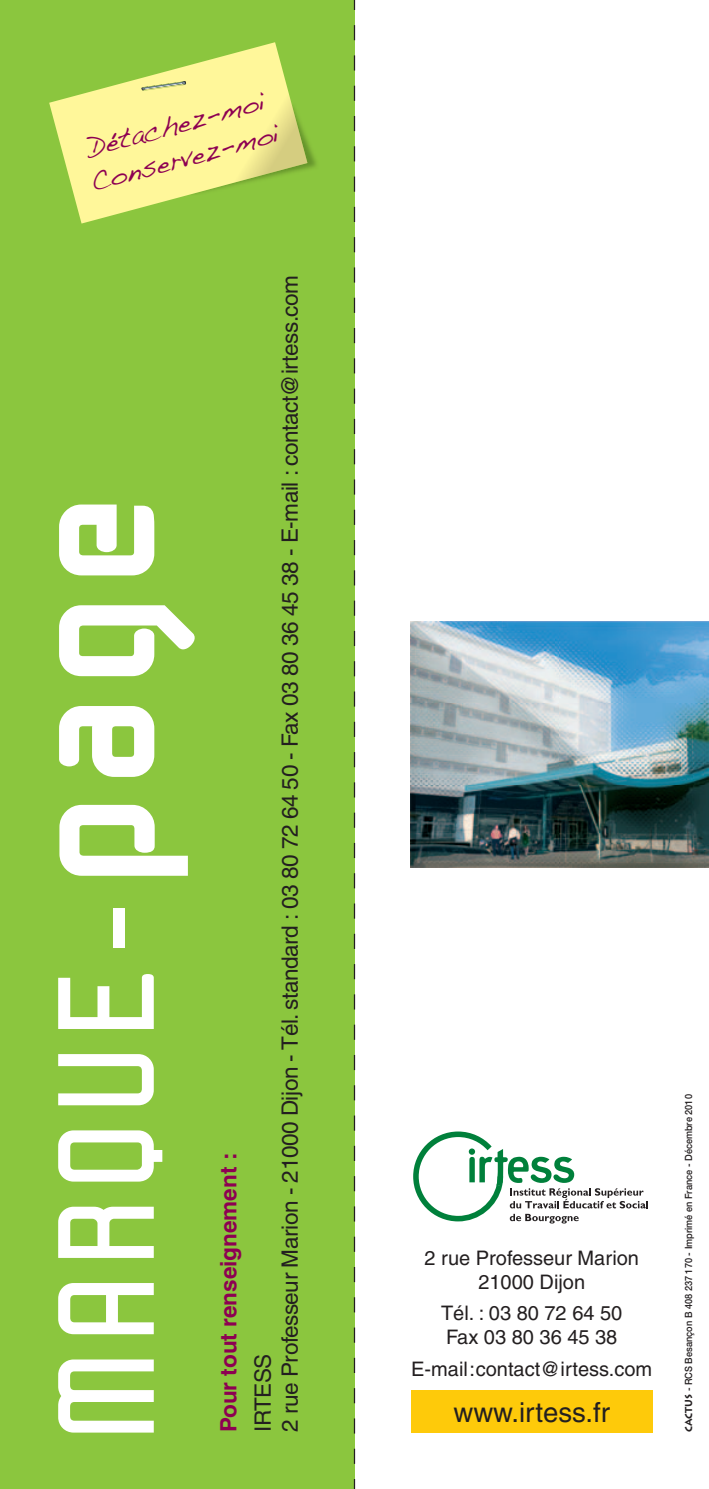
<style>
.page{position:relative;width:709px;height:1489px;background:#fff}
.page>*{position:absolute;margin:0;border:0;box-sizing:border-box;transform-origin:0 0}
.t1{font:145px "Linotype Kaliber";letter-spacing:.03em;color:#fff}
.t2{font:27.5px/34.5px "Handwriting Dakota";color:#8d0052}
.t3{font:27.5px "Helvetica";color:#231f20}
.t4{font:22.5px/27px "Helvetica";letter-spacing:-.02em;color:#231f20}
.t5{font:700 22.5px "Helvetica";color:#8d0052}
.t6{font:20px/24px "Helvetica";color:#231f20;text-align:center}
.t7{font:500 10px "Helvetica Neue";color:#231f20;scale:.92 1}
.s1{font-weight:700;font-size:187.5px}
.s2{font-family:"Lithos";font-weight:700}
</style>
<div class="page">
<div style="left:0;top:0;width:354px;height:1488px;background:#8bc63e"></div>
<svg style="left:354px;top:25px;width:1px;height:15px"></svg>
<svg style="left:354px;top:55px;width:1px;height:16px"></svg>
<svg style="left:354px;top:86px;width:1px;height:15px"></svg>
<svg style="left:354px;top:116px;width:1px;height:15px"></svg>
<svg style="left:354px;top:146px;width:1px;height:15px"></svg>
<svg style="left:354px;top:176px;width:1px;height:16px"></svg>
<svg style="left:354px;top:207px;width:1px;height:15px"></svg>
<svg style="left:354px;top:237px;width:1px;height:15px"></svg>
<svg style="left:354px;top:267px;width:1px;height:15px"></svg>
<svg style="left:354px;top:298px;width:1px;height:15px"></svg>
<svg style="left:354px;top:328px;width:1px;height:15px"></svg>
<svg style="left:354px;top:358px;width:1px;height:15px"></svg>
<svg style="left:354px;top:388px;width:1px;height:16px"></svg>
<svg style="left:354px;top:419px;width:1px;height:15px"></svg>
<svg style="left:354px;top:449px;width:1px;height:15px"></svg>
<svg style="left:354px;top:479px;width:1px;height:15px"></svg>
<svg style="left:354px;top:509px;width:1px;height:16px"></svg>
<svg style="left:354px;top:540px;width:1px;height:15px"></svg>
<svg style="left:354px;top:570px;width:1px;height:15px"></svg>
<svg style="left:354px;top:600px;width:1px;height:15px"></svg>
<svg style="left:354px;top:631px;width:1px;height:15px"></svg>
<svg style="left:354px;top:661px;width:1px;height:15px"></svg>
<svg style="left:354px;top:691px;width:1px;height:15px"></svg>
<svg style="left:354px;top:721px;width:1px;height:16px"></svg>
<svg style="left:354px;top:752px;width:1px;height:15px"></svg>
<svg style="left:354px;top:782px;width:1px;height:15px"></svg>
<svg style="left:354px;top:812px;width:1px;height:15px"></svg>
<svg style="left:354px;top:842px;width:1px;height:16px"></svg>
<svg style="left:354px;top:873px;width:1px;height:15px"></svg>
<svg style="left:354px;top:903px;width:1px;height:15px"></svg>
<svg style="left:354px;top:933px;width:1px;height:15px"></svg>
<svg style="left:354px;top:964px;width:1px;height:15px"></svg>
<svg style="left:354px;top:994px;width:1px;height:15px"></svg>
<svg style="left:354px;top:1024px;width:1px;height:15px"></svg>
<svg style="left:354px;top:1054px;width:1px;height:16px"></svg>
<svg style="left:354px;top:1085px;width:1px;height:15px"></svg>
<svg style="left:354px;top:1115px;width:1px;height:15px"></svg>
<svg style="left:354px;top:1145px;width:1px;height:15px"></svg>
<svg style="left:354px;top:1175px;width:1px;height:16px"></svg>
<svg style="left:354px;top:1206px;width:1px;height:15px"></svg>
<svg style="left:354px;top:1236px;width:1px;height:15px"></svg>
<svg style="left:354px;top:1266px;width:1px;height:15px"></svg>
<svg style="left:354px;top:1297px;width:1px;height:15px"></svg>
<svg style="left:354px;top:1327px;width:1px;height:15px"></svg>
<svg style="left:354px;top:1357px;width:1px;height:15px"></svg>
<svg style="left:354px;top:1387px;width:1px;height:16px"></svg>
<svg style="left:354px;top:1418px;width:1px;height:15px"></svg>
<svg style="left:354px;top:1448px;width:1px;height:15px"></svg>
<svg style="left:413px;top:1131px;width:235px;height:93px"></svg>
<div style="left:411px;top:1389px;width:241px;height:42px;background:#feca0a"></div>
<img style="left:411px;top:621px;width:298px;height:246px">
<img style="left:307px;top:140px;width:9px;height:29px">
<svg style="left:49px;top:42px;width:258px;height:181px"></svg>
<img style="left:142px;top:90px;width:44px;height:1px">
<svg style="left:141px;top:81px;width:45px;height:9px"></svg>
<p class="t2" style="left:77px;top:132px;width:196px;rotate:-15deg">Détachez-moi<br>Conservez-moi</p>
<h1 class="t1" style="left:28px;top:1442px;width:951px;rotate:-90deg">MARQUE-<span class="s1">page</span></h1>
<p class="t5" style="left:215px;top:1431px;width:281px;rotate:-90deg">Pour tout renseignement :</p>
<p class="t4" style="left:249px;top:1431px;width:1158px;rotate:-90deg">IRTESS<br>2 rue Professeur Marion - 21000 Dijon - Tél . standard : 03 80 72 64 50 - Fax 03 80 36 45 38 - E-mail : contact@irtess .com</p>
<p class="t6" style="left:424px;top:1246px;width:216px">2 rue Professeur Marion<br>21000 Dijon</p>
<p class="t6" style="left:441px;top:1301px;width:183px;text-align:left">Tél . : 03 80 72 64 50<br>Fax 03 80 36 45 38</p>
<p class="t6" style="left:411px;top:1356px;width:242px">E-mail : contact@irtess .com</p>
<p class="t3" style="left:453px;top:1395px;width:158px">www .irtess .fr</p>
<p class="t7" style="left:682px;top:1431px;width:369px;rotate:-90deg"><span class="s2">CACTUS</span> - RCS Besançon B 408 237 170 - Imprimé en France - Décembre 2010</p>
</div>
